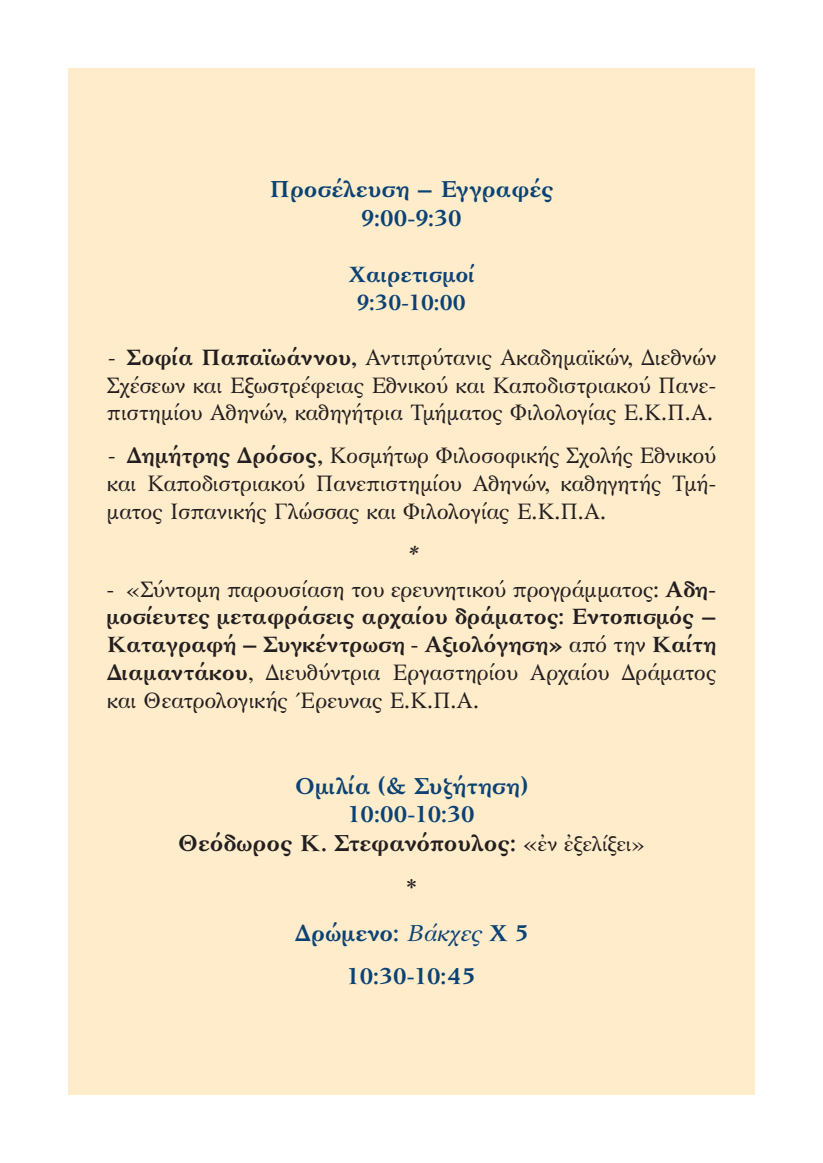
<style>
.page{position:relative;width:823px;height:1163px;background:#fff}
.page>*{position:absolute;margin:0;border:0;box-sizing:border-box;transform-origin:0 0}
.t1{font:700 24px/28.8px "Katsoulidis";letter-spacing:-.005em;color:#0b4274;text-align:center}
.t2{font:23px/27.6px "Katsoulidis";letter-spacing:-.02em;color:#231f20;text-align:justify}
.t3{font:700 23px/27.6px "Katsoulidis";letter-spacing:-.01em;color:#0b4274;text-align:center}
.t4{font:italic 23px "Katsoulidis";color:#231f20}
.s1{font-style:italic}
.s2{font-weight:700}
.s3{color:#231f20}
.s4{font-weight:400;color:#231f20}
.s5{font-weight:400;font-size:22px;color:#231f20}
.s6{font-weight:400;font-style:italic}
</style>
<div class="page">
<div style="left:68px;top:68px;width:686px;height:1026px;background:#feeccb"></div>
<p class="t1" style="left:269px;top:174px;width:285px">Προσέλευση – Εγγραφές<br>9:00-9:30</p>
<p class="t3" style="left:348px;top:260px;width:128px">Χαιρετισμοί<br>9:30-10:00</p>
<p class="t2" style="left:106px;top:344px;width:611px"><span class="s1">-</span> <span class="s2">Σοφία Παπαϊωάννου,</span> Αντιπρύτανις Ακαδημαϊκών, Διεθνών Σχέσεων και Εξωστρέφειας Εθνικού και Καποδιστριακού Πανε&shy;πιστημίου Αθηνών, καθηγήτρια Τμήματος Φιλολογίας Ε.Κ.Π.Α.</p>
<p class="t2" style="left:106px;top:442px;width:611px"><span class="s1">-</span> <span class="s2">Δημήτρης Δρόσος,</span> Κοσμήτωρ Φιλοσοφικής Σχολής Εθνικού και Καποδιστριακού Πανεπιστημίου Αθηνών, καθηγητής Τμή&shy;ματος Ισπανικής Γλώσσας και Φιλολογίας Ε.Κ.Π.Α.</p>
<p class="t4" style="left:406px;top:538px;width:12px">*</p>
<p class="t2" style="left:106px;top:575px;width:611px">- «Σύντομη παρουσίαση του ερευνητικού προγράμματος: <span class="s2">Αδη&shy;μοσίευτες μεταφράσεις αρχαίου δράματος: Εντοπισμός – Καταγραφή – Συγκέντρωση - Αξιολόγηση»</span> από την <span class="s2">Καίτη Διαμαντάκου</span>, Διευθύντρια Εργαστηρίου Αρχαίου Δράματος και Θεατρολογικής Έρευνας Ε.Κ.Π.Α.</p>
<p class="t1" style="left:178px;top:770px;width:468px">Oμιλία (&amp; Συζήτηση)<br>10:00-10:30<br><span class="s3">Θεόδωρος Κ. Στεφανόπουλος:</span> <span class="s4">«</span><span class="s5">ἐν ἐξελίξει»</span></p>
<p class="t1" style="left:294px;top:865px;width:235px;line-height:44px"><span class="s4">*<br></span>Δρώμενο: <span class="s6">Βάκχες</span> Χ 5<br>10:30-10:45</p>
</div>
